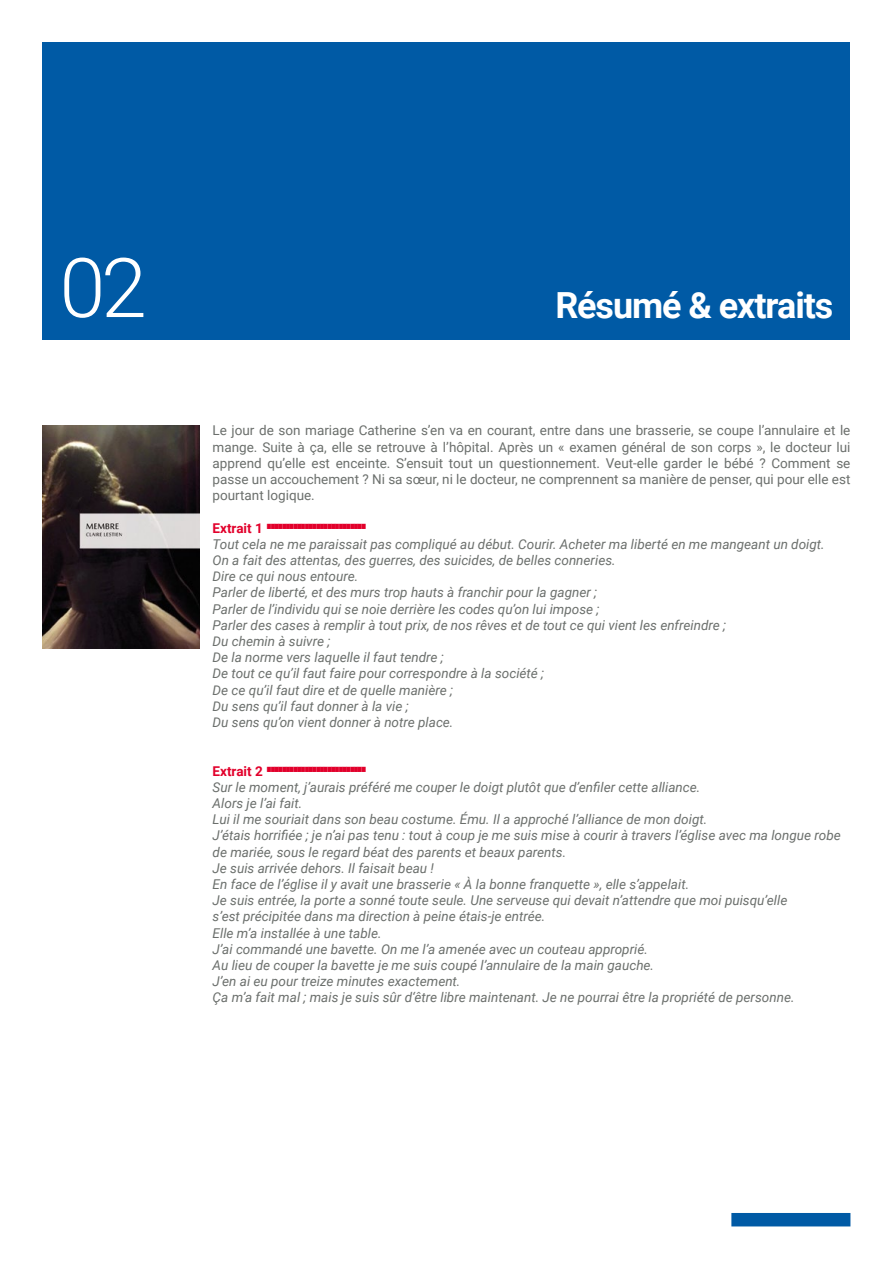
<style>
.page{position:relative;width:893px;height:1263px;background:#fff}
.page>*{position:absolute;margin:0;border:0;box-sizing:border-box;transform-origin:0 0}
.t1{font:300 82.5px "Roboto";color:#fff}
.t2{font:900 40.5px "Roboto";color:#e2002b;scale:.33 1}
.t3{font:700 36px "Roboto";letter-spacing:-.03em;color:#fff}
.t4{font:italic 13.5px/16.2px "Roboto";color:#6b6f6c}
.t5{font:13.5px/16.2px "Roboto";color:#6b6f6c;text-align:justify}
.t6{font:700 13.5px "Roboto";color:#e2002b}
</style>
<div class="page">
<div style="left:43px;top:43px;width:807px;height:297px;background:#005aa5"></div>
<div style="left:731px;top:1213px;width:119px;height:13px;background:#005aa5"></div>
<img style="left:43px;top:425px;width:157px;height:224px">
<h1 class="t1" style="left:60px;top:230px;width:89px">02</h1>
<h3 class="t3" style="left:555px;top:280px;width:280px">Résumé &amp; extraits</h3>
<p class="t5" style="left:213px;top:422px;width:639px">Le jour de son mariage Catherine s’en va en courant, entre dans une brasserie, se coupe l’annulaire et le mange. Suite à ça, elle se retrouve à l’hôpital. Après un « examen général de son corps », le docteur lui apprend qu’elle est enceinte. S’ensuit tout un questionnement. Veut-elle garder le bébé ? Comment se passe un accouchement ? Ni sa sœur, ni le docteur, ne comprennent sa manière de penser, qui pour elle est pourtant logique.</p>
<p class="t6" style="left:213px;top:518px;width:52px">Extrait 1</p>
<h2 class="t2" style="left:266px;top:497px;width:306px">--------------------------</h2>
<p class="t4" style="left:213px;top:535px;width:614px">Tout cela ne me paraissait pas compliqué au début. Courir. Acheter ma liberté en me mangeant un doigt.<br>On a fait des attentas, des guerres, des suicides, de belles conneries.<br>Dire ce qui nous entoure.<br>Parler de liberté, et des murs trop hauts à franchir pour la gagner ;<br>Parler de l’individu qui se noie derrière les codes qu’on lui impose ;<br>Parler des cases à remplir à tout prix, de nos rêves et de tout ce qui vient les enfreindre ;<br>Du chemin à suivre ;<br>De la norme vers laquelle il faut tendre ;<br>De tout ce qu’il faut faire pour correspondre à la société ;<br>De ce qu’il faut dire et de quelle manière ;<br>Du sens qu’il faut donner à la vie ;<br>Du sens qu’on vient donner à notre place.</p>
<p class="t6" style="left:213px;top:761px;width:52px">Extrait 2</p>
<h2 class="t2" style="left:266px;top:740px;width:306px">--------------------------</h2>
<p class="t4" style="left:213px;top:778px;width:630px">Sur le moment, j’aurais préféré me couper le doigt plutôt que d’enfiler cette alliance.<br>Alors je l’ai fait.<br>Lui il me souriait dans son beau costume. Ému. Il a approché l’alliance de mon doigt.<br>J’étais horrifiée ; je n’ai pas tenu : tout à coup je me suis mise à courir à travers l’église avec ma longue robe de mariée, sous le regard béat des parents et beaux parents.<br>Je suis arrivée dehors. Il faisait beau !<br>En face de l’église il y avait une brasserie « À la bonne franquette », elle s’appelait.<br>Je suis entrée, la porte a sonné toute seule. Une serveuse qui devait n’attendre que moi puisqu’elle<br>s’est précipitée dans ma direction à peine étais-je entrée.<br>Elle m’a installée à une table.<br>J’ai commandé une bavette. On me l’a amenée avec un couteau approprié.<br>Au lieu de couper la bavette je me suis coupé l’annulaire de la main gauche.<br>J’en ai eu pour treize minutes exactement.<br>Ça m’a fait mal ; mais je suis sûr d‘être libre maintenant. Je ne pourrai être la propriété de personne.</p>
</div>
